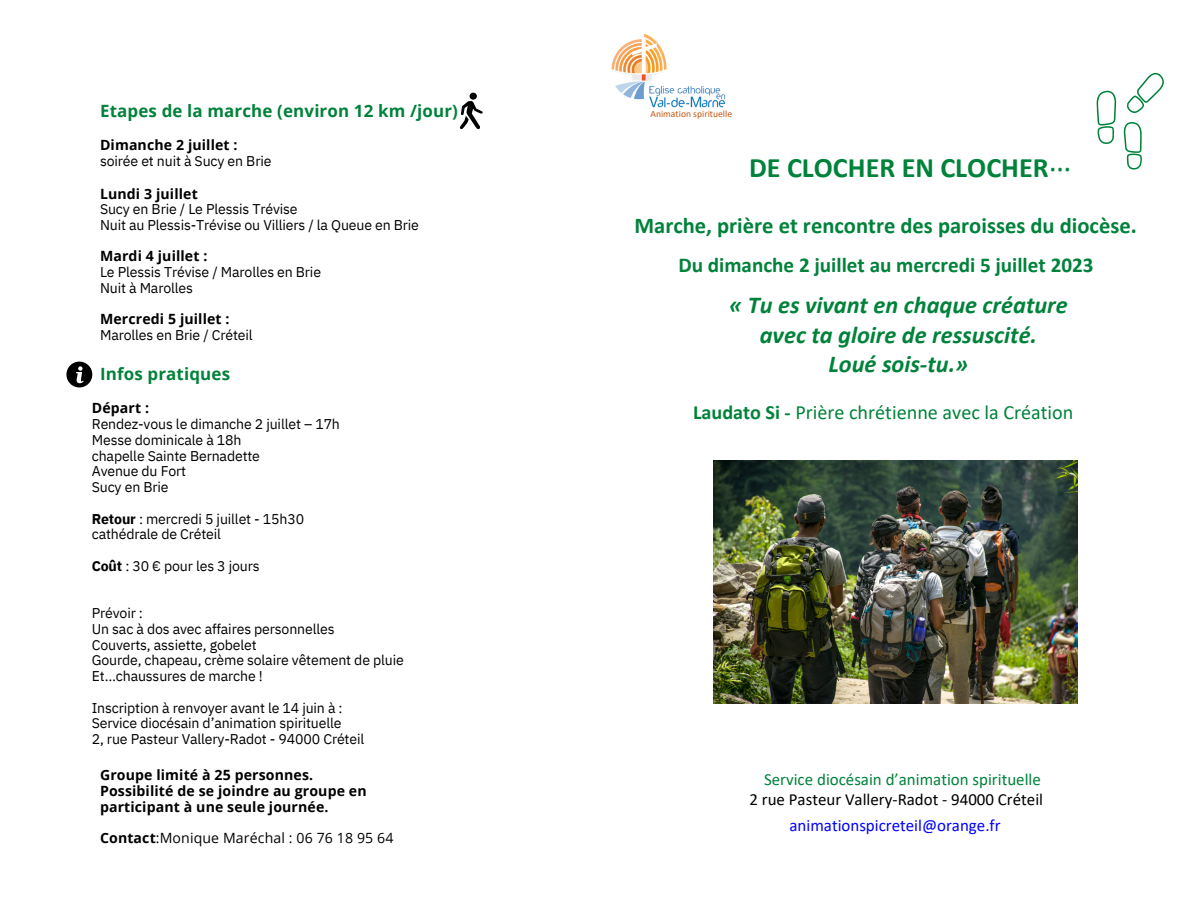
<style>
.page{position:relative;width:1188px;height:918px;background:#fff}
.page>*{position:absolute;margin:0;border:0;box-sizing:border-box;transform-origin:0 0}
.t1{font:700 28.2px "Calibri";color:#00823b}
.t2{font:italic 700 24.3px/29.2px "Calibri";color:#00823b;text-align:center}
.t3{font:700 22.5px "Calibri";color:#00823b}
.t4{font:700 21.15px "Calibri";color:#00823b}
.t5{font:20.25px "Calibri";color:#00823b}
.t6{font:700 16.95px "Open Sans";letter-spacing:.01em;color:#00823b}
.t7{font:16.95px "Calibri";color:#00823b}
.t8{font:16.95px "Calibri";color:#000}
.t9{font:16.95px "Calibri";color:#00f}
.t10{font:14.1px/15.8px "IBM Plex Sans";letter-spacing:-.01em;color:#000}
.t11{font:700 14.1px/15.8px "Open Sans";letter-spacing:.01em;color:#000}
.t12{font:14.1px "Open Sans";letter-spacing:.01em;color:#000}
.t13{font:9.6px "Calibri";color:#c45911}
.s1{font-weight:700}
</style>
<div class="page">
<svg style="left:460px;top:93px;width:23px;height:37px"></svg>
<img style="left:611px;top:33px;width:115px;height:75px">
<img style="left:713px;top:461px;width:365px;height:243px">
<svg style="left:1096px;top:91px;width:20px;height:53px"></svg>
<svg style="left:1123px;top:122px;width:19px;height:48px"></svg>
<svg style="left:1126px;top:73px;width:38px;height:40px"></svg>
<svg style="left:66px;top:362px;width:26px;height:25px"></svg>
<p class="t6" style="left:100px;top:99px;width:359px">Etapes de la marche (environ 12 km /jour)</p>
<p class="t11" style="left:100px;top:137px;width:139px">Dimanche 2 juillet :</p>
<p class="t10" style="left:100px;top:153px;width:173px">soirée et nuit à Sucy en Brie</p>
<p class="t11" style="left:100px;top:186px;width:99px">Lundi 3 juillet</p>
<p class="t10" style="left:100px;top:201px;width:320px">Sucy en Brie / Le Plessis Trévise<br>Nuit au Plessis-Trévise ou Villiers / la Queue en Brie</p>
<p class="t11" style="left:100px;top:248px;width:109px">Mardi 4 juillet :</p>
<p class="t10" style="left:100px;top:264px;width:223px">Le Plessis Trévise / Marolles en Brie<br>Nuit à Marolles</p>
<p class="t11" style="left:100px;top:311px;width:131px">Mercredi 5 juillet :</p>
<p class="t10" style="left:100px;top:327px;width:154px">Marolles en Brie / Créteil</p>
<p class="t6" style="left:100px;top:362px;width:132px">Infos pratiques</p>
<p class="t11" style="left:92px;top:400px;width:59px">Départ :</p>
<p class="t10" style="left:92px;top:416px;width:250px">Rendez-vous le dimanche 2 juillet – 17h<br>Messe dominicale à 18h<br>chapelle Sainte Bernadette<br>Avenue du Fort<br>Sucy en Brie</p>
<p class="t10" style="left:92px;top:511px;width:214px"><span class="s1">Retour</span> : mercredi 5 juillet - 15h30 cathédrale de Créteil</p>
<p class="t10" style="left:92px;top:558px;width:169px"><span class="s1">Coût</span> : 30 € pour les 3 jours</p>
<p class="t10" style="left:92px;top:605px;width:314px">Prévoir :<br>Un sac à dos avec affaires personnelles<br>Couverts, assiette, gobelet<br>Gourde, chapeau, crème solaire vêtement de pluie<br>Et…chaussures de marche !</p>
<p class="t10" style="left:92px;top:700px;width:274px">Inscription à renvoyer avant le 14 juin à :<br>Service diocésain d’animation spirituelle<br>2, rue Pasteur Vallery-Radot - 94000 Créteil</p>
<p class="t11" style="left:100px;top:767px;width:268px">Groupe limité à 25 personnes.<br>Possibilité de se joindre au groupe en participant à une seule journée.</p>
<p class="t12" style="left:100px;top:828px;width:295px"><span class="s1">Contact</span>:Monique Maréchal : 06 76 18 95 64</p>
<p class="t13" style="left:650px;top:110px;width:83px">Animation spirituelle</p>
<h1 class="t1" style="left:749px;top:155px;width:324px">DE CLOCHER EN CLOCHER<sup>…</sup></h1>
<h3 class="t3" style="left:634px;top:217px;width:504px">Marche, prière et rencontre des paroisses du diocèse.</h3>
<h3 class="t4" style="left:678px;top:257px;width:417px">Du dimanche 2 juillet au mercredi 5 juillet 2023</h3>
<h2 class="t2" style="left:729px;top:293px;width:340px">« Tu es vivant en chaque créature avec ta gloire de ressuscité.<br>Loué sois-tu.»</h2>
<h3 class="t5" style="left:693px;top:404px;width:382px"><span class="s1">Laudato Si -</span> Prière chrétienne avec la Création</h3>
<p class="t7" style="left:764px;top:773px;width:278px">Service diocésain d’animation spirituelle</p>
<p class="t8" style="left:749px;top:793px;width:295px">2 rue Pasteur Vallery-Radot - 94000 Créteil</p>
<p class="t9" style="left:790px;top:818px;width:213px">animationspicreteil@orange.fr</p>
</div>
